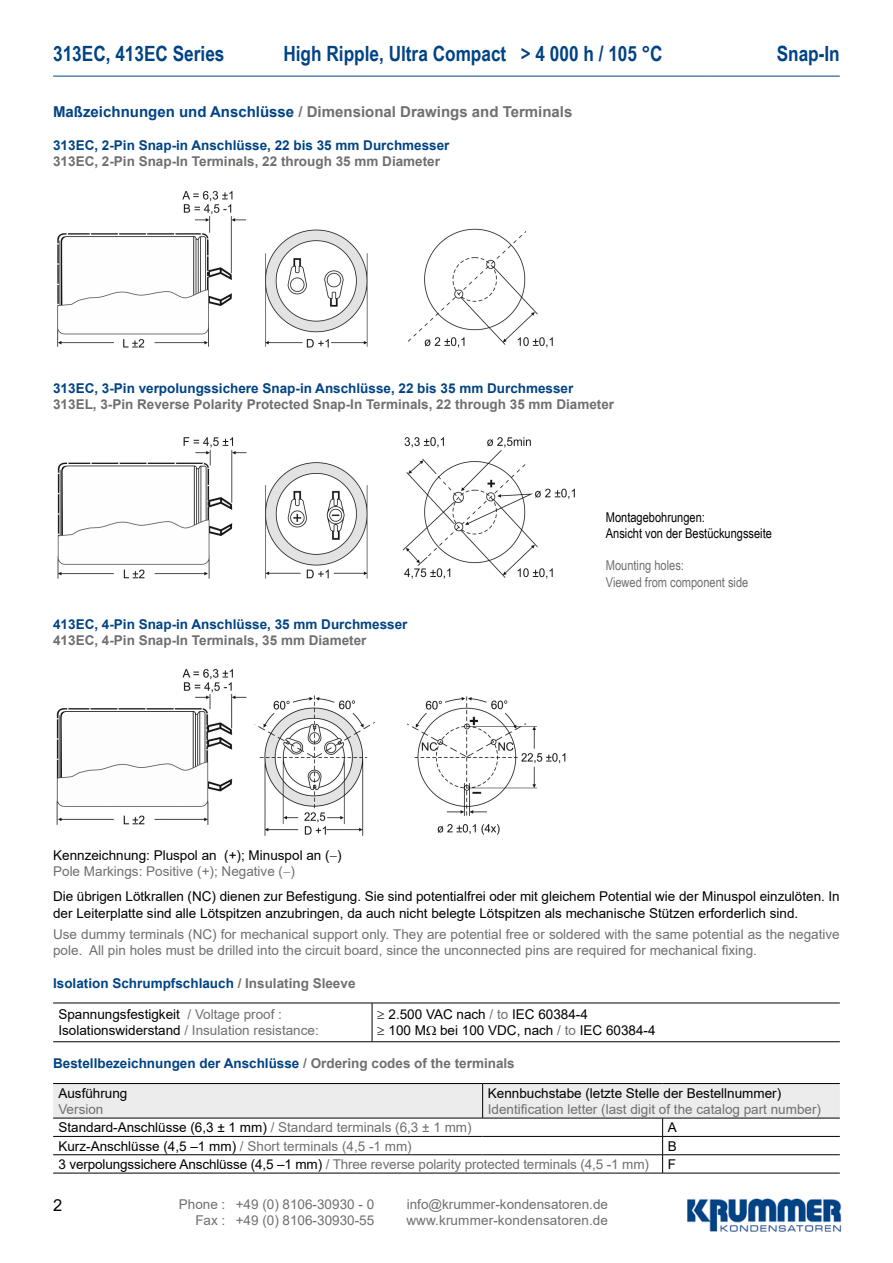
<style>
.page{position:relative;width:893px;height:1263px;background:#fff}
.page>*{position:absolute;margin:0;border:0;box-sizing:border-box;transform-origin:0 0}
.t1{font:700 21px "Arial Narrow";color:#004384}
.t2{font:16.5px "Arial";color:#000}
.t3{font:700 15px "Arial";color:#6f6f6e}
.t4{font:13.5px/16.2px "Arial";color:#000}
.t5{font:13.5px/16.2px "Arial";color:#6f6f6e}
.t6{font:700 13.5px/29.2px "Arial";color:#004384}
.t7{font:700 13.5px "Arial";color:#6f6f6e}
.t8{font:13.5px/16.2px "Arial Narrow";color:#000}
.t9{font:13.5px/16.2px "Arial Narrow";color:#6f6f6e}
.s1{color:#004384}
.s2{color:#6f6f6e}
.s3{font-weight:400;color:#000}
.s4{color:#000}
</style>
<div class="page">
<img style="left:687px;top:1198px;width:155px;height:34px">
<hr style="left:53px;top:76px;width:183px;height:1px;background:#004384">
<hr style="left:236px;top:76px;width:474px;height:1px;background:#004384">
<hr style="left:710px;top:76px;width:130px;height:1px;background:#004384">
<img style="left:57px;top:191px;width:496px;height:157px">
<img style="left:57px;top:437px;width:518px;height:142px">
<img style="left:56px;top:668px;width:510px;height:168px">
<hr style="left:53px;top:1003px;width:319px;height:1px;background:#000">
<hr style="left:372px;top:1003px;width:468px;height:1px;background:#000">
<hr style="left:372px;top:1003px;width:1px;height:38px;background:#000">
<hr style="left:53px;top:1041px;width:319px;height:1px;background:#000">
<hr style="left:372px;top:1041px;width:468px;height:1px;background:#000">
<svg style="left:53px;top:1084px;width:787px;height:89px"></svg>
<hr style="left:53px;top:1173px;width:430px;height:1px;background:#000">
<hr style="left:483px;top:1173px;width:180px;height:1px;background:#000">
<hr style="left:663px;top:1173px;width:177px;height:1px;background:#000">
<hr style="left:482px;top:1084px;width:1px;height:34px;background:#000">
<hr style="left:53px;top:1083px;width:430px;height:1px;background:#000">
<hr style="left:483px;top:1083px;width:180px;height:1px;background:#000">
<hr style="left:663px;top:1083px;width:177px;height:1px;background:#000">
<hr style="left:53px;top:1118px;width:430px;height:1px;background:#000">
<hr style="left:483px;top:1118px;width:180px;height:1px;background:#000">
<hr style="left:663px;top:1118px;width:177px;height:1px;background:#000">
<h1 class="t1" style="left:53px;top:38px;width:173px">313EC, 413EC Series</h1>
<h1 class="t1" style="left:283px;top:38px;width:381px">High Ripple, Ultra Compact &gt; 4 000 h / 105 °C</h1>
<h1 class="t1" style="left:777px;top:38px;width:65px">Snap-In</h1>
<p class="t3" style="left:53px;top:101px;width:521px"><span class="s1">Maßzeichnungen und Anschlüsse</span> / Dimensional Drawings and Terminals</p>
<p class="t6" style="left:53px;top:130px;width:398px">313EC, 2-Pin Snap-in Anschlüsse, 22 bis 35 mm Durchmesser</p>
<p class="t7" style="left:53px;top:152px;width:388px">313EC, 2-Pin Snap-In Terminals, 22 through 35 mm Diameter</p>
<p class="t6" style="left:53px;top:373px;width:522px">313EC, 3-Pin verpolungssichere Snap-in Anschlüsse, 22 bis 35 mm Durchmesser</p>
<p class="t7" style="left:53px;top:394px;width:562px">313EL, 3-Pin Reverse Polarity Protected Snap-In Terminals, 22 through 35 mm Diameter</p>
<p class="t6" style="left:53px;top:610px;width:356px">413EC, 4-Pin Snap-in Anschlüsse, 35 mm Durchmesser</p>
<p class="t7" style="left:53px;top:631px;width:315px">413EC, 4-Pin Snap-In Terminals, 35 mm Diameter</p>
<p class="t8" style="left:606px;top:508px;width:168px">Montagebohrungen:<br>Ansicht von der Bestückungsseite</p>
<p class="t9" style="left:606px;top:557px;width:144px">Mounting holes:<br>Viewed from component side</p>
<p class="t4" style="left:53px;top:847px;width:290px">Kennzeichnung: Pluspol an (+); Minuspol an ( )</p>
<p class="t5" style="left:53px;top:863px;width:243px">Pole Markings: Positive (+); Negative ( )</p>
<p class="t4" style="left:53px;top:888px;width:788px">Die übrigen Lötkrallen (NC) dienen zur Befestigung. Sie sind potentialfrei oder mit gleichem Potential wie der Minuspol einzulöten. In der Leiterplatte sind alle Lötspitzen anzubringen, da auch nicht belegte Lötspitzen als mechanische Stützen erforderlich sind.</p>
<p class="t5" style="left:53px;top:926px;width:788px">Use dummy terminals (NC) for mechanical support only. They are potential free or soldered with the same potential as the negative pole. All pin holes must be drilled into the circuit board, since the unconnected pins are required for mechanical fixing.</p>
<p class="t6" style="left:53px;top:968px;width:304px">Isolation Schrumpfschlauch <span class="s2">/ Insulating Sleeve</span></p>
<p class="t4" style="left:58px;top:1006px;width:262px">Spannungsfestigkeit <span class="s2">/ Voltage proof :<br></span>Isolationswiderstand <span class="s2">/ Insulation resistance:</span></p>
<p class="t4" style="left:377px;top:1006px;width:280px">≥ 2.500 VAC nach <span class="s2">/ to</span> IEC 60384-4<br>≥ 100 M bei 100 VDC, nach <span class="s2">/ to</span> IEC 60384-4</p>
<p class="t6" style="left:58px;top:1049px;width:458px;text-indent:-5px">Bestellbezeichnungen der Anschlüsse <span class="s2">/ Ordering codes of the terminals<br></span><span class="s3">Ausführung</span></p>
<p class="t5" style="left:58px;top:1101px;width:47px">Version</p>
<p class="t4" style="left:488px;top:1085px;width:295px">Kennbuchstabe (letzte Stelle der Bestellnummer)</p>
<p class="t5" style="left:488px;top:1101px;width:335px">Identification letter (last digit of the catalog part number)</p>
<p class="t4" style="left:58px;top:1119px;width:415px">Standard-Anschlüsse (6,3 ± 1 mm) <span class="s2">/ Standard terminals (6,3 ± 1 mm)</span></p>
<p class="t4" style="left:668px;top:1119px;width:11px">A</p>
<p class="t4" style="left:58px;top:1137px;width:355px">Kurz-Anschlüsse (4,5 –1 mm) <span class="s2">/ Short terminals (4,5 -1 mm)</span></p>
<p class="t4" style="left:668px;top:1137px;width:11px">B</p>
<p class="t5" style="left:58px;top:1156px;width:592px"><span class="s4">3 verpolungssichere Anschlüsse (4,5 –1 mm)</span> / Three reverse polarity protected terminals (4,5 -1 mm)</p>
<p class="t4" style="left:668px;top:1156px;width:10px">F</p>
<p class="t2" style="left:53px;top:1194px;width:11px">2</p>
<p class="t5" style="left:179px;top:1196px;width:197px">Phone : +49 (0) 8106-30930 - 0</p>
<p class="t5" style="left:407px;top:1196px;width:203px">info@krummer-kondensatoren.de</p>
<p class="t5" style="left:195px;top:1212px;width:180px">Fax : +49 (0) 8106-30930-55</p>
<p class="t5" style="left:406px;top:1212px;width:203px">www.krummer-kondensatoren.de</p>
</div>
